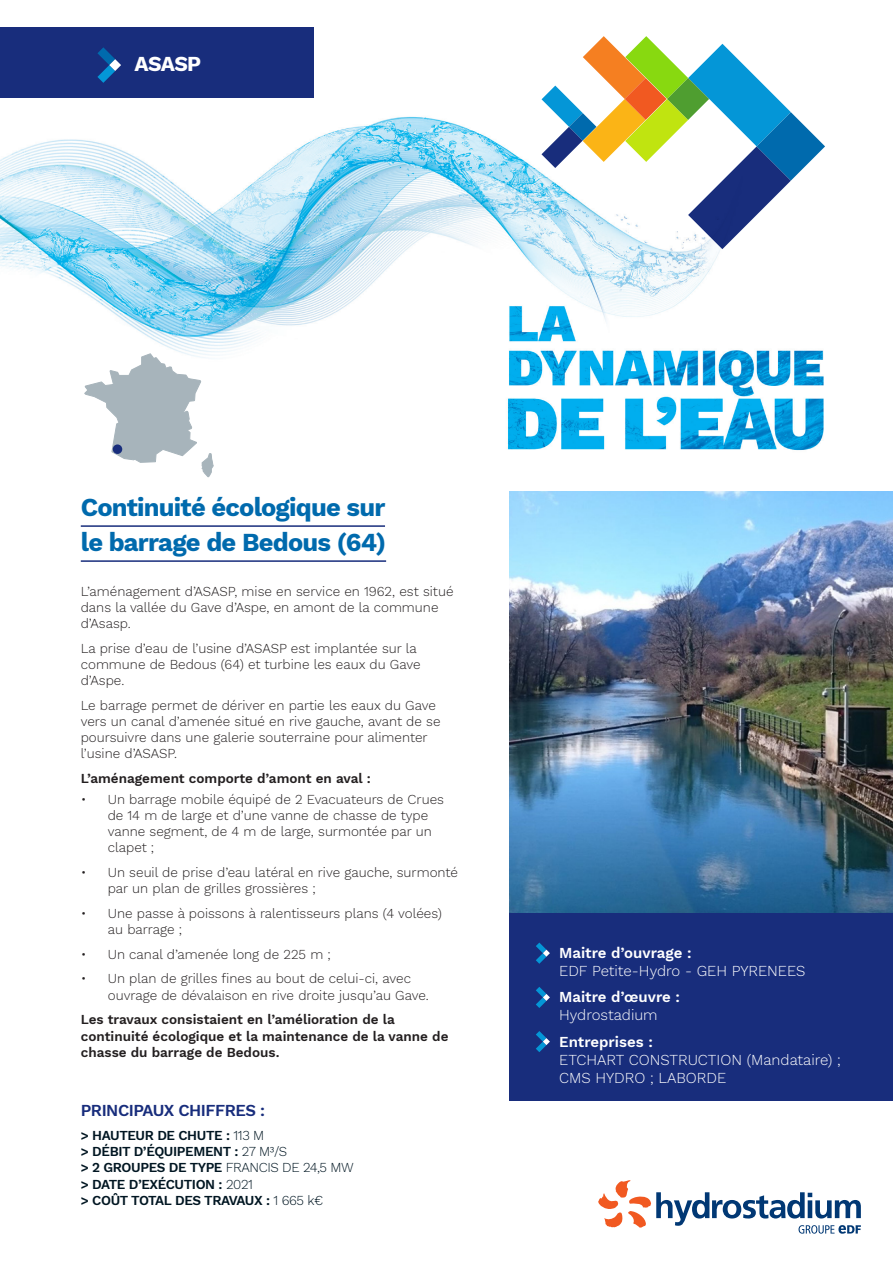
<style>
.page{position:relative;width:893px;height:1263px;background:#fff}
.page>*{position:absolute;margin:0;border:0;box-sizing:border-box;transform-origin:0 0}
.t1{font:700 25.5px "Work Sans";letter-spacing:-.03em;color:#006aad}
.t2{font:700 21px "Work Sans";letter-spacing:-.035em;color:#fff}
.t3{font:600 16.5px "Work Sans";letter-spacing:-.03em;color:#182d7c}
.t4{font:300 15px/18px "Work Sans";color:#fff}
.t5{font:600 15px/18px "Work Sans";color:#fff}
.t6{font:300 13.5px/16.2px "Work Sans";color:#231f20}
.t7{font:600 13.5px/16.2px "Work Sans";color:#231f20}
.t8{font:600 13.5px "Work Sans";letter-spacing:-.03em;color:#011622}
.s1{font-weight:300}
.s2{font-weight:600}
</style>
<div class="page">
<hr style="left:81px;top:525px;width:304px;height:2px;background:#182d7c">
<hr style="left:81px;top:560px;width:305px;height:2px;background:#182d7c">
<div style="left:0;top:28px;width:313px;height:70px;background:#182d7c"></div>
<svg style="left:97px;top:47px;width:24px;height:34px"></svg>
<img style="left:507px;top:418px;width:317px;height:33px">
<svg style="left:598px;top:1180px;width:263px;height:54px"></svg>
<img style="left:509px;top:492px;width:384px;height:421px">
<div style="left:509px;top:913px;width:384px;height:188px;background:#182d7c"></div>
<svg style="left:111px;top:418px;width:102px;height:59px"></svg>
<svg style="left:583px;top:36px;width:177px;height:45px"></svg>
<img style="left:0;top:81px;width:825px;height:337px">
<div style="left:113px;top:444px;width:9px;height:10px;background:#182d7c;border-radius:50%"></div>
<svg style="left:536px;top:942px;width:14px;height:22px"></svg>
<svg style="left:536px;top:987px;width:14px;height:21px"></svg>
<svg style="left:536px;top:1031px;width:14px;height:21px"></svg>
<p class="t2" style="left:134px;top:47px;width:68px">ASASP</p>
<p class="t1" style="left:81px;top:487px;width:306px">Continuité écologique sur</p>
<p class="t1" style="left:81px;top:522px;width:307px">le barrage de Bedous (64)</p>
<p class="t6" style="left:81px;top:582px;width:374px">L’aménagement d’ASASP, mise en service en 1962, est situé dans la vallée du Gave d’Aspe, en amont de la commune d’Asasp.</p>
<p class="t6" style="left:81px;top:639px;width:341px">La prise d’eau de l’usine d’ASASP est implantée sur la commune de Bedous (64) et turbine les eaux du Gave d’Aspe.</p>
<p class="t6" style="left:81px;top:696px;width:361px">Le barrage permet de dériver en partie les eaux du Gave vers un canal d’amenée situé en rive gauche, avant de se poursuivre dans une galerie souterraine pour alimenter l’usine d’ASASP.</p>
<p class="t7" style="left:81px;top:770px;width:291px">L’aménagement comporte d’amont en aval :</p>
<p class="t6" style="left:108px;top:790px;width:338px;text-indent:-27px">• Un barrage mobile équipé de 2 Evacuateurs de Crues de 14 m de large et d’une vanne de chasse de type vanne segment, de 4 m de large, surmontée par un clapet ;</p>
<p class="t6" style="left:108px;top:864px;width:352px;text-indent:-27px">• Un seuil de prise d’eau latéral en rive gauche, surmonté par un plan de grilles grossières ;</p>
<p class="t6" style="left:108px;top:904px;width:336px;text-indent:-27px">• Une passe à poissons à ralentisseurs plans (4 volées) au barrage ;</p>
<p class="t6" style="left:81px;top:945px;width:252px">• Un canal d’amenée long de 225 m ;</p>
<p class="t6" style="left:108px;top:970px;width:323px;text-indent:-27px">• Un plan de grilles fines au bout de celui-ci, avec ouvrage de dévalaison en rive droite jusqu’au Gave.</p>
<p class="t7" style="left:81px;top:1011px;width:369px">Les travaux consistaient en l’amélioration de la continuité écologique et la maintenance de la vanne de chasse du barrage de Bedous.</p>
<p class="t3" style="left:81px;top:1098px;width:186px">PRINCIPAUX CHIFFRES :</p>
<p class="t8" style="left:81px;top:1125px;width:185px">&gt; HAUTEUR DE CHUTE : <span class="s1">113 M</span></p>
<p class="t8" style="left:81px;top:1141px;width:208px">&gt; DÉBIT D’ÉQUIPEMENT : <span class="s1">27 M3/S</span></p>
<p class="t8" style="left:81px;top:1157px;width:275px">&gt; 2 GROUPES DE TYPE <span class="s1">FRANCIS DE 24,5 MW</span></p>
<p class="t8" style="left:81px;top:1174px;width:174px">&gt; DATE D’EXÉCUTION : <span class="s1">2021</span></p>
<p class="t8" style="left:81px;top:1190px;width:244px">&gt; COÛT TOTAL DES TRAVAUX : <span class="s1">1 665 k€</span></p>
<p class="t4" style="left:559px;top:943px;width:248px"><span class="s2">Maitre d’ouvrage :<br></span>EDF Petite-Hydro - GEH PYRENEES</p>
<p class="t5" style="left:559px;top:987px;width:122px">Maitre d’œuvre :<br><span class="s1">Hydrostadium</span></p>
<p class="t4" style="left:559px;top:1032px;width:283px"><span class="s2">Entreprises :<br></span>ETCHART CONSTRUCTION (Mandataire) ;<br>CMS HYDRO ; LABORDE</p>
</div>
